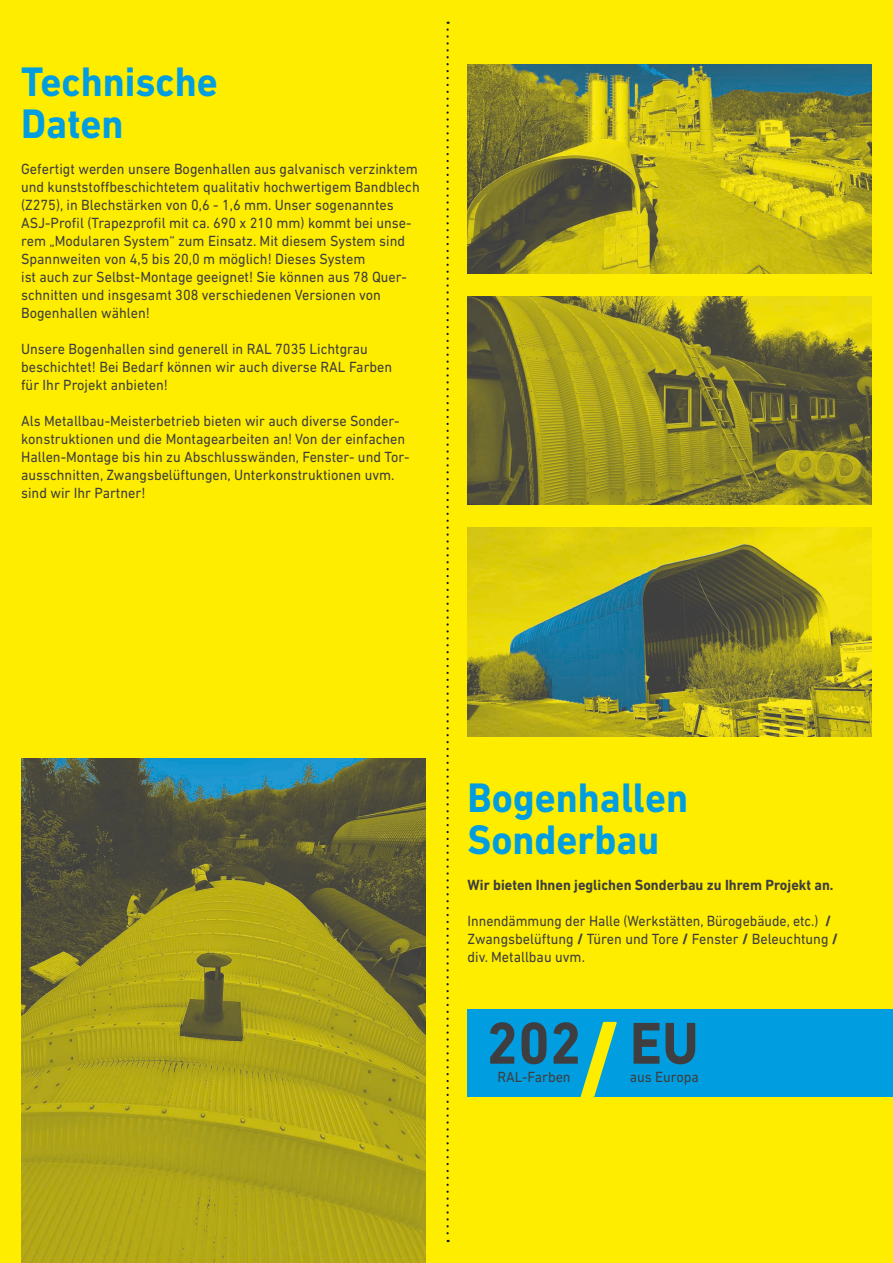
<style>
.page{position:relative;width:893px;height:1263px;background:#ffed00}
.page>*{position:absolute;margin:0;border:0;box-sizing:border-box;transform-origin:0 0}
.t1{font:700 60px "DIN Next LT Pro";color:#3e3e40;scale:.95 1}
.t2{font:700 42px "DIN Next LT Pro";color:#009ee0;scale:.95 1}
.t3{font:15px/18px "DIN Next LT Pro";color:#3e3e40;scale:.95 1}
.t4{font:15px/18px "DIN Next LT Pro";color:#3e3e40;scale:.93 1}
.t5{font:700 15px "DIN Next LT Pro";color:#3e3e40;scale:.95 1}
.s1{font-weight:700}
</style>
<div class="page">
<img style="left:21px;top:758px;width:404px;height:505px">
<img style="left:468px;top:296px;width:404px;height:209px">
<img style="left:468px;top:528px;width:404px;height:209px">
<img style="left:468px;top:65px;width:404px;height:208px">
<div style="left:468px;top:1009px;width:425px;height:88px;background:#009ee0"></div>
<svg style="left:580px;top:1022px;width:37px;height:75px"></svg>
<svg style="left:446px;top:30px;width:3px;height:1212px"></svg>
<p class="t2" style="left:21px;top:57px;width:209px">Technische</p>
<p class="t2" style="left:21px;top:99px;width:109px">Daten</p>
<p class="t3" style="left:21px;top:160px;width:421px">Gefertigt werden unsere Bogenhallen aus galvanisch verzinktem und kunststoffbeschichtetem qualitativ hochwertigem Bandblech (Z275), in Blechstärken von 0,6 - 1,6 mm. Unser sogenanntes ASJ-Profil (Trapezprofil mit ca. 690 x 210 mm) kommt bei unse&shy;rem „Modularen System“ zum Einsatz. Mit diesem System sind Spannweiten von 4,5 bis 20,0 m möglich! Dieses System</p>
<p class="t3" style="left:21px;top:268px;width:408px">ist auch zur Selbst-Montage geeignet! Sie können aus 78 Quer&shy;schnitten und insgesamt 308 verschiedenen Versionen von<br>Bogenhallen wählen!</p>
<p class="t3" style="left:21px;top:340px;width:366px">Unsere Bogenhallen sind generell in RAL 7035 Lichtgrau</p>
<p class="t3" style="left:21px;top:358px;width:392px">beschichtet! Bei Bedarf können wir auch diverse RAL Farben</p>
<p class="t3" style="left:21px;top:376px;width:156px">für Ihr Projekt anbieten!</p>
<p class="t3" style="left:21px;top:412px;width:410px">Als Metallbau-Meisterbetrieb bieten wir auch diverse Sonder&shy;konstruktionen und die Montagearbeiten an! Von der einfachen Hallen-Montage bis hin zu Abschlusswänden, Fenster- und Tor&shy;ausschnitten, Zwangsbelüftungen, Unterkonstruktionen uvm.</p>
<p class="t3" style="left:21px;top:484px;width:132px">sind wir Ihr Partner!</p>
<p class="t2" style="left:468px;top:773px;width:234px">Bogenhallen</p>
<p class="t2" style="left:468px;top:815px;width:204px">Sonderbau</p>
<p class="t5" style="left:468px;top:876px;width:387px">Wir bieten Ihnen jeglichen Sonderbau zu Ihrem Projekt an.</p>
<p class="t4" style="left:468px;top:911px;width:400px">Innendämmung der Halle (Werkstätten, Bürogebäude, etc.) <span class="s1">/<br></span>Zwangsbelüftung <span class="s1">/</span> Türen und Tore <span class="s1">/</span> Fenster <span class="s1">/</span> Beleuchtung <span class="s1">/</span></p>
<p class="t3" style="left:468px;top:947px;width:125px">div. Metallbau uvm.</p>
<p class="t1" style="left:486px;top:1008px;width:102px">202</p>
<p class="t3" style="left:497px;top:1067px;width:79px">RAL-Farben</p>
<p class="t3" style="left:630px;top:1067px;width:74px">aus Europa</p>
<p class="t1" style="left:630px;top:1008px;width:74px">EU</p>
</div>
